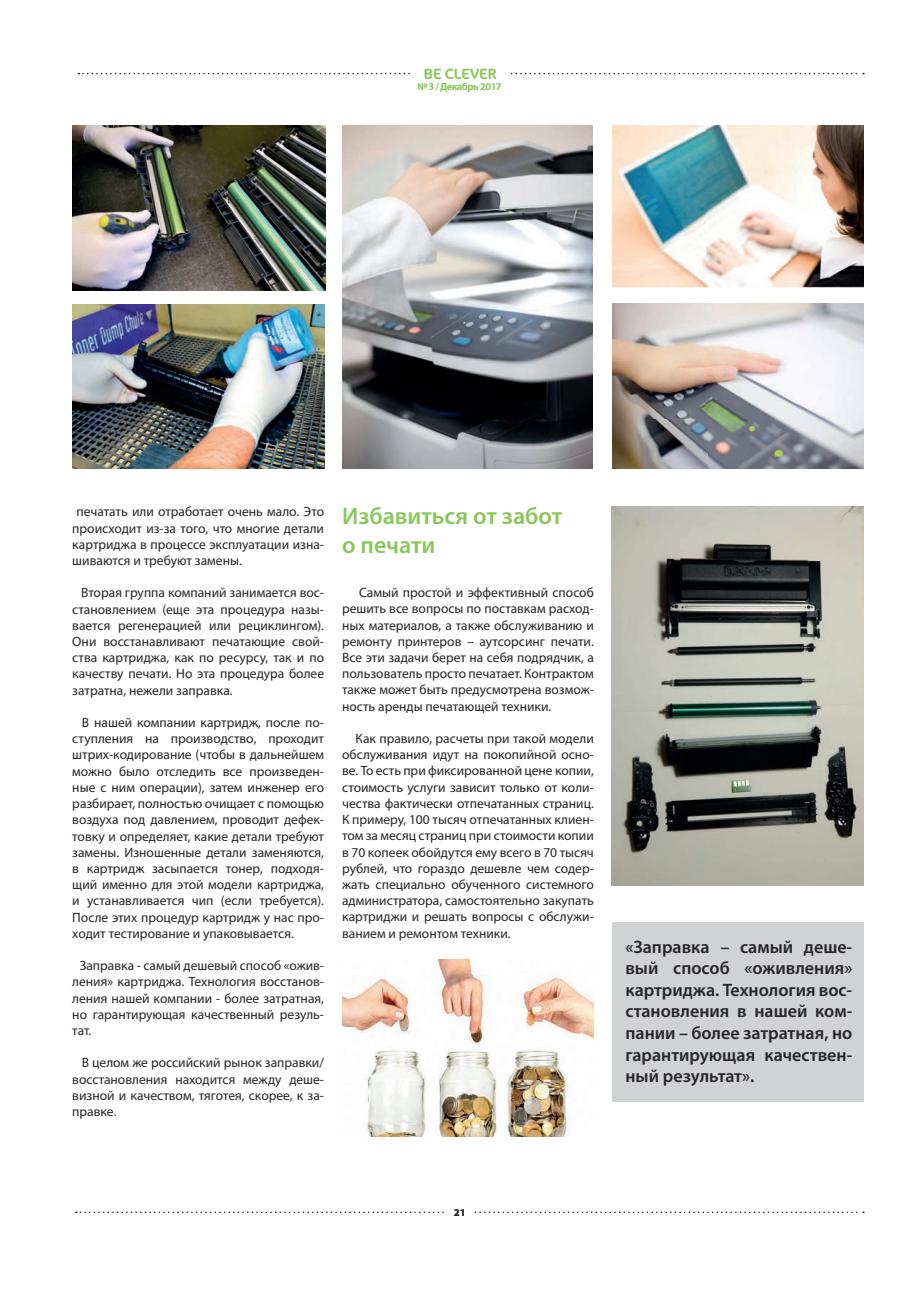
<style>
.page{position:relative;width:919px;height:1289px;background:#fff}
.page>*{position:absolute;margin:0;border:0;box-sizing:border-box;transform-origin:0 0}
.t1{font:600 24px/28.8px "Myriad Pro";color:#88c75a}
.t2{font:600 18px/21.6px "Myriad Pro";color:#282526;text-align:justify}
.t3{font:15px "Cocon";color:#88c75a}
.t4{font:13.5px/16.2px "Myriad Pro";color:#282526;text-align:justify}
.t5{font:700 10.5px "Myriad Pro";letter-spacing:-.05em;color:#88c75a}
.t6{font:900 10.5px "Myriad Pro";color:#231f20}
</style>
<div class="page">
<svg style="left:78px;top:73px;width:785px;height:1px"></svg>
<div style="left:409px;top:65px;width:98px;height:17px;background:#fff"></div>
<svg style="left:76px;top:1211px;width:787px;height:1px"></svg>
<div style="left:446px;top:1204px;width:27px;height:17px;background:#fff"></div>
<img style="left:72px;top:125px;width:253px;height:166px">
<img style="left:72px;top:305px;width:252px;height:164px">
<img style="left:612px;top:506px;width:251px;height:379px">
<img style="left:342px;top:959px;width:252px;height:177px">
<img style="left:342px;top:125px;width:521px;height:344px">
<div style="left:612px;top:922px;width:251px;height:179px;background:#d1d2d4"></div>
<div style="left:594px;top:111px;width:18px;height:370px;background:#fff"></div>
<div style="left:603px;top:289px;width:279px;height:14px;background:#fff"></div>
<p class="t3" style="left:424px;top:65px;width:74px">BE CLEVER</p>
<p class="t5" style="left:417px;top:80px;width:86px">№ 3 / Декабрь 2017</p>
<p class="t4" style="left:72px;top:503px;width:253px;text-indent:4px">печатать или отработает очень мало. Это происходит из-за того, что многие детали картриджа в процессе эксплуатации изна&shy;шиваются и требуют замены.</p>
<p class="t4" style="left:72px;top:584px;width:253px;text-indent:9px">Вторая группа компаний занимается вос&shy;становлением (еще эта процедура назы&shy;вается регенерацией или рециклингом).<br>Они восстанавливают печатающие свой&shy;ства картриджа, как по ресурсу, так и по качеству печати. Но эта процедура более затратна, нежели заправка.</p>
<p class="t4" style="left:72px;top:714px;width:253px;text-indent:10px">В нашей компании картридж, после по&shy;ступления на производство, проходит штрих-кодирование (чтобы в дальнейшем можно было отследить все произведен&shy;ные с ним операции), затем инженер его разбирает, полностью очищает с помощью воздуха под давлением, проводит дефек&shy;товку и определяет, какие детали требуют замены. Изношенные детали заменяются, в картридж засыпается тонер, подходя&shy;щий именно для этой модели картриджа, и устанавливается чип (если требуется).<br>После этих процедур картридж у нас про&shy;ходит тестирование и упаковывается.</p>
<p class="t4" style="left:72px;top:957px;width:253px;text-indent:7px">Заправка - самый дешевый способ «ожив&shy;ления» картриджа. Технология восстанов&shy;ления нашей компании - более затратная, но гарантирующая качественный резуль&shy;тат.</p>
<p class="t4" style="left:72px;top:1054px;width:253px;text-indent:9px">В целом же российский рынок заправки/ восстановления находится между деше&shy;визной и качеством, тяготея, скорее, к за&shy;правке.</p>
<h1 class="t1" style="left:342px;top:501px;width:221px">Избавиться от забот о печати</h1>
<p class="t4" style="left:342px;top:584px;width:253px;text-indent:17px">Самый простой и эффективный способ решить все вопросы по поставкам расход&shy;ных материалов, а также обслуживанию и ремонту принтеров – аутсорсинг печати.<br>Все эти задачи берет на себя подрядчик, а пользователь просто печатает. Контрактом также может быть предусмотрена возмож&shy;ность аренды печатающей техники.</p>
<p class="t4" style="left:342px;top:730px;width:253px;text-indent:13px">Как правило, расчеты при такой модели обслуживания идут на покопийной осно&shy;ве. То есть при фиксированной цене копии, стоимость услуги зависит только от коли&shy;чества фактически отпечатанных страниц.<br>К примеру, 100 тысяч отпечатанных клиен&shy;том за месяц страниц при стоимости копии в 70 копеек обойдутся ему всего в 70 тысяч рублей, что гораздо дешевле чем содер&shy;жать специально обученного системного администратора, самостоятельно закупать картриджи и решать вопросы с обслужи&shy;ванием и ремонтом техники.</p>
<h2 class="t2" style="left:625px;top:935px;width:228px">«Заправка – самый деше&shy;вый способ «оживления» картриджа. Технология вос&shy;становления в нашей ком&shy;пании – более затратная, но гарантирующая качествен&shy;ный результат».</h2>
<p class="t6" style="left:453px;top:1205px;width:14px">21</p>
</div>
